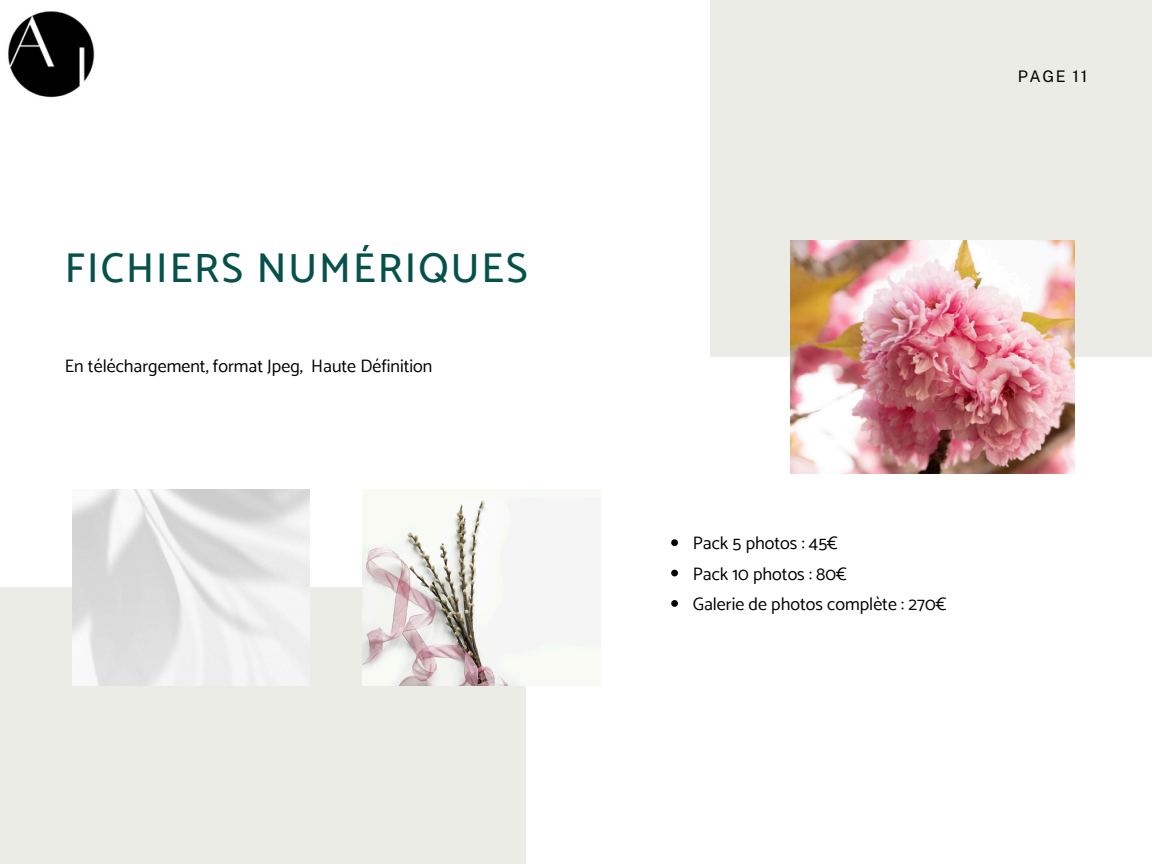
<style>
.page{position:relative;width:1152px;height:864px;background:#fff}
.page>*{position:absolute;margin:0;border:0;box-sizing:border-box;transform-origin:0 0}
.t1{font:500 41.55px "Catamaran";letter-spacing:.05em;color:#06524b}
.t2{font:18px "Catamaran";color:#000}
.t3{font:16.05px "Public Sans";letter-spacing:.1em;color:#000}
</style>
<div class="page">
<div style="left:0;top:588px;width:526px;height:276px;background:#ecece7"></div>
<img style="left:72px;top:490px;width:237px;height:196px">
<img style="left:363px;top:500px;width:237px;height:186px">
<div style="left:711px;top:0;width:441px;height:357px;background:#ecece7"></div>
<img style="left:791px;top:240px;width:283px;height:233px">
<svg style="left:671px;top:539px;width:7px;height:7px"></svg>
<svg style="left:671px;top:570px;width:7px;height:6px"></svg>
<svg style="left:671px;top:600px;width:7px;height:7px"></svg>
<img style="left:8px;top:11px;width:87px;height:87px">
<p class="t1" style="left:65px;top:243px;width:464px">FICHIERS NUMÉRIQUES</p>
<p class="t2" style="left:65px;top:355px;width:369px">En téléchargement, format Jpeg, Haute Définition</p>
<p class="t3" style="left:1018px;top:66px;width:71px">PAGE 11</p>
<h1 class="t2" style="left:693px;top:533px;width:147px">Pack 5 photos : 45€</h1>
<h2 class="t2" style="left:693px;top:563px;width:156px">Pack 10 photos : 80€</h2>
<p class="t2" style="left:693px;top:593px;width:255px">Galerie de photos complète : 270€</p>
</div>
